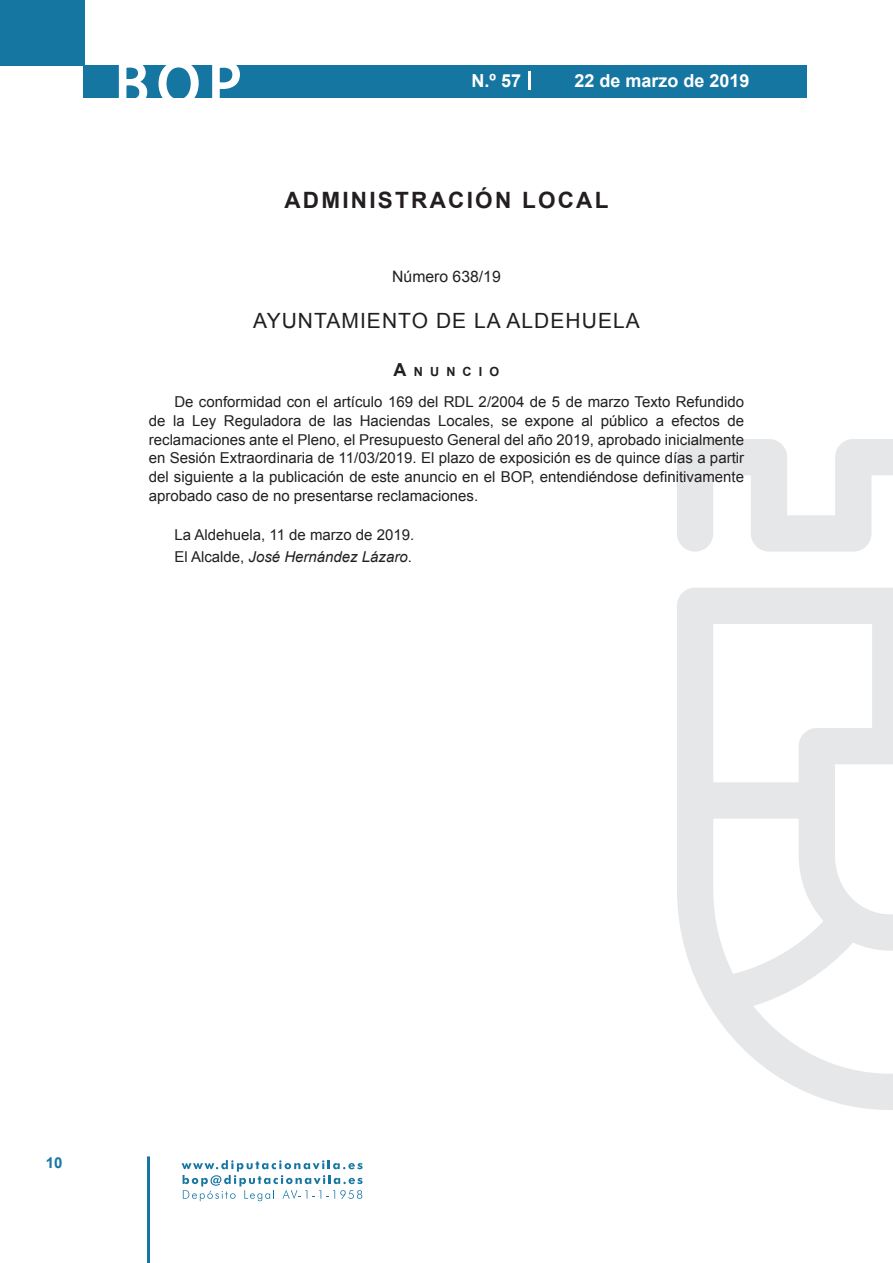
<style>
.page{position:relative;width:893px;height:1263px;background:#fff}
.page>*{position:absolute;margin:0;border:0;box-sizing:border-box;transform-origin:0 0}
.t1{font:500 61.5px "Avant Garde";color:#fff}
.t2{font:700 22.5px "Arial";letter-spacing:.1em;color:#231f20}
.t3{font:21px "Arial";letter-spacing:.05em;color:#231f20}
.t4{font:700 18px "Arial";color:#fff}
.t5{font:15.75px "Arial";color:#231f20}
.t6{font:15px/18.8px "Arial";color:#231f20;text-align:justify}
.t7{font:700 15px "Arial";color:#1876a3}
.t8{font:700 12.6px "Arial";letter-spacing:.57em;color:#231f20}
.s1{font-size:18px}
.s2{font-style:italic}
</style>
<div class="page">
<div style="left:0;top:0;width:85px;height:65px;background:#1676a2"></div>
<div style="left:84px;top:65px;width:723px;height:33px;background:#1676a2"></div>
<svg style="left:118px;top:65px;width:30px;height:33px"></svg>
<svg style="left:158px;top:65px;width:41px;height:33px"></svg>
<svg style="left:212px;top:65px;width:28px;height:33px"></svg>
<svg style="left:182px;top:1160px;width:181px;height:41px"></svg>
<hr style="left:147px;top:1156px;width:3px;height:107px;background:#1876a3">
<svg style="left:529px;top:71px;width:2px;height:19px"></svg>
<svg style="left:677px;top:439px;width:216px;height:671px"></svg>
<h1 class="t1" style="left:115px;top:46px;width:128px">BOP</h1>
<p class="t4" style="left:472px;top:69px;width:51px">N.º 57</p>
<p class="t4" style="left:574px;top:69px;width:177px">22 de marzo de 2019</p>
<h2 class="t2" style="left:284px;top:185px;width:325px">ADMINISTRACIÓN LOCAL</h2>
<p class="t5" style="left:392px;top:266px;width:110px">Número 638/19</p>
<h3 class="t3" style="left:253px;top:307px;width:388px">AYUNTAMIENTO DE LA ALDEHUELA</h3>
<p class="t8" style="left:394px;top:363px;width:107px"><span class="s1">A</span>NUNCIO</p>
<p class="t6" style="left:149px;top:392px;width:597px;text-indent:26px">De conformidad con el artículo 169 del RDL 2/2004 de 5 de marzo Texto Refundido de la Ley Reguladora de las Haciendas Locales, se expone al público a efectos de reclamaciones ante el Pleno, el Presupuesto General del año 2019, aprobado inicialmente en Sesión Extraordinaria de 11/03/2019. El plazo de exposición es de quince días a partir del siguiente a la publicación de este anuncio en el BOP, entendiéndose definitivamente aprobado caso de no presentarse reclamaciones.</p>
<p class="t6" style="left:174px;top:524px;width:241px;line-height:22.2px">La Aldehuela, 11 de marzo de 2019.<br>El Alcalde, <span class="s2">José Hernández Lázaro</span>.</p>
<p class="t7" style="left:46px;top:1153px;width:18px">10</p>
</div>
